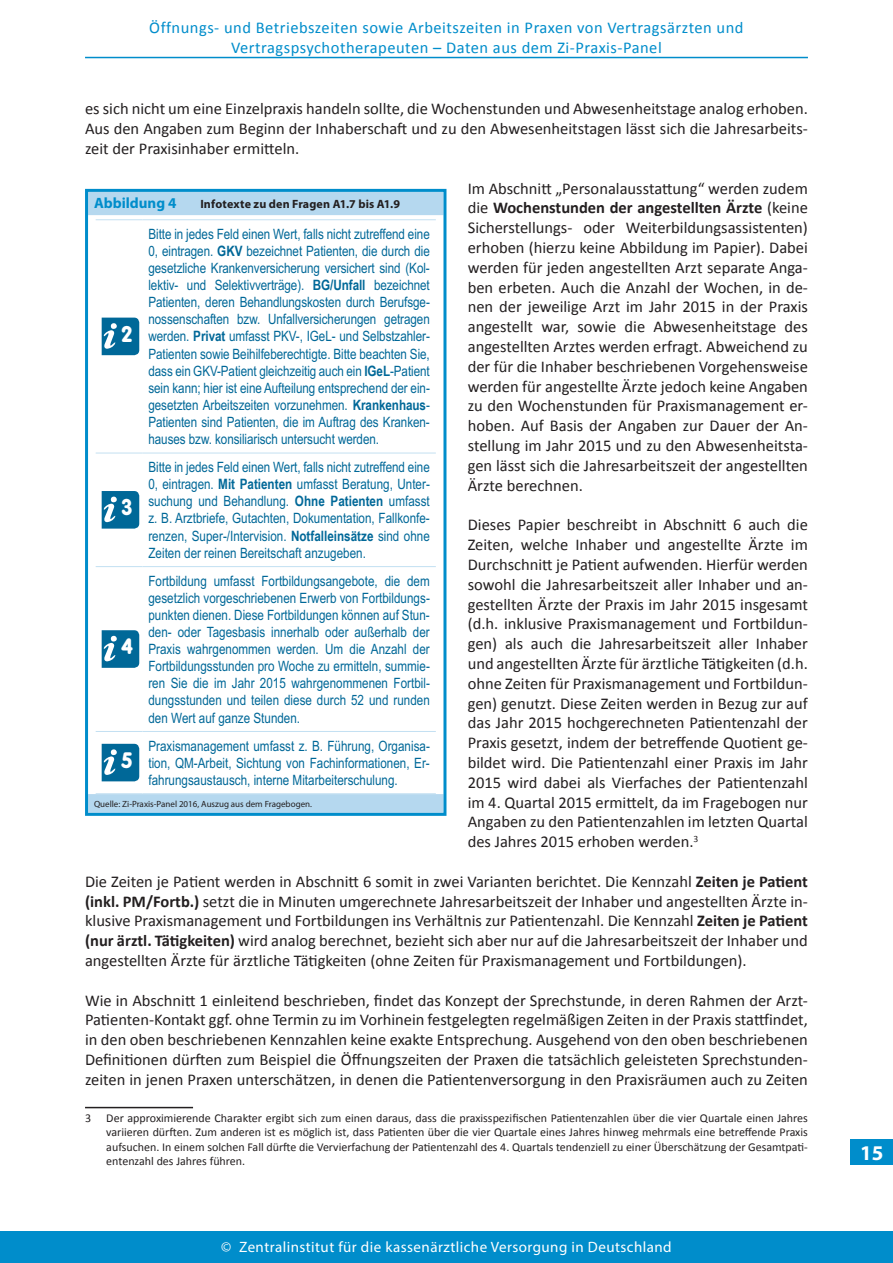
<style>
.page{position:relative;width:893px;height:1263px;background:#fff}
.page>*{position:absolute;margin:0;border:0;box-sizing:border-box;transform-origin:0 0}
.t1{font:700 21px "B Preplay";color:#fff}
.t2{font:700 21px "Myriad Pro";color:#fff}
.t3{font:16.5px/19.8px "Calibri";color:#231f20;text-align:justify}
.t4{font:16.5px/19.8px "Calibri";letter-spacing:.03em;color:#008dcb;text-align:center}
.t5{font:15px "Myriad Pro";letter-spacing:.03em;color:#fff}
.t6{font:700 15px "Myriad Pro";color:#008dcb}
.t7{font:14.25px/17.1px "Arial Narrow";color:#006898;text-align:justify}
.t8{font:12px/14.4px "Calibri";color:#231f20;text-align:justify}
.t9{font:700 12px "Myriad Pro";letter-spacing:.015em;color:#231f20}
.t10{font:9px "Myriad Pro";color:#231f20}
.s1{font-weight:700}
</style>
<div class="page">
<div style="left:0;top:1231px;width:893px;height:32px;background:#008dcb"></div>
<hr style="left:85px;top:57px;width:723px;height:1px;background:#008dcb">
<div style="left:850px;top:1140px;width:43px;height:25px;background:#008dcb"></div>
<hr style="left:85px;top:1107px;width:108px;height:1px;background:#231f20">
<svg style="left:89px;top:193px;width:353px;height:619px"></svg>
<hr style="left:96px;top:219px;width:46px;height:1px;background:#c3e0f2">
<hr style="left:142px;top:219px;width:294px;height:1px;background:#c3e0f2">
<hr style="left:96px;top:453px;width:46px;height:1px;background:#c3e0f2">
<hr style="left:142px;top:453px;width:294px;height:1px;background:#c3e0f2">
<hr style="left:96px;top:566px;width:46px;height:1px;background:#c3e0f2">
<hr style="left:142px;top:566px;width:294px;height:1px;background:#c3e0f2">
<hr style="left:96px;top:731px;width:46px;height:1px;background:#c3e0f2">
<hr style="left:142px;top:731px;width:294px;height:1px;background:#c3e0f2">
<hr style="left:96px;top:793px;width:46px;height:1px;background:#c3e0f2">
<hr style="left:142px;top:793px;width:294px;height:1px;background:#c3e0f2">
<svg style="left:102px;top:318px;width:37px;height:37px"></svg>
<div style="left:121px;top:324px;width:13px;height:26px;background:#006898"></div>
<svg style="left:102px;top:491px;width:37px;height:38px"></svg>
<div style="left:121px;top:498px;width:13px;height:26px;background:#006898"></div>
<svg style="left:102px;top:630px;width:37px;height:38px"></svg>
<div style="left:121px;top:637px;width:13px;height:26px;background:#006898"></div>
<svg style="left:102px;top:744px;width:37px;height:37px"></svg>
<div style="left:121px;top:750px;width:13px;height:26px;background:#006898"></div>
<div style="left:85px;top:189px;width:361px;height:627px;border:3px solid #008dcb"></div>
<p class="t4" style="left:149px;top:17px;width:596px">Öffnungs- und Betriebszeiten sowie Arbeitszeiten in Praxen von Vertragsärzten und<br>Vertragspsychotherapeuten – Daten aus dem Zi-Praxis-Panel</p>
<p class="t3" style="left:85px;top:99px;width:724px">es sich nicht um eine Einzelpraxis handeln sollte, die Wochenstunden und Abwesenheitstage analog erhoben.<br>Aus den Angaben zum Beginn der Inhaberschaft und zu den Abwesenheitstagen lässt sich die Jahresarbeits&shy;zeit der Praxisinhaber ermitteln.</p>
<p class="t3" style="left:468px;top:178px;width:342px">Im Abschnitt „Personalausstattung“ werden zudem die <span class="s1">Wochenstunden der angestellten Ärzte</span> (keine Sicherstellungs- oder Weiterbildungsassistenten) erhoben (hierzu keine Abbildung im Papier). Dabei werden für jeden angestellten Arzt separate Anga&shy;ben erbeten. Auch die Anzahl der Wochen, in de&shy;nen der jeweilige Arzt im Jahr 2015 in der Praxis angestellt war, sowie die Abwesenheitstage des angestellten Arztes werden erfragt. Abweichend zu der für die Inhaber beschriebenen Vorgehensweise werden für angestellte Ärzte jedoch keine Angaben zu den Wochenstunden für Praxismanagement er&shy;hoben. Auf Basis der Angaben zur Dauer der An&shy;stellung im Jahr 2015 und zu den Abwesenheitsta&shy;gen lässt sich die Jahresarbeitszeit der angestellten Ärzte berechnen.</p>
<p class="t3" style="left:468px;top:515px;width:342px">Dieses Papier beschreibt in Abschnitt 6 auch die Zeiten, welche Inhaber und angestellte Ärzte im Durchschnitt je Patient aufwenden. Hierfür werden sowohl die Jahresarbeitszeit aller Inhaber und an&shy;gestellten Ärzte der Praxis im Jahr 2015 insgesamt (d.h. inklusive Praxismanagement und Fortbildun&shy;gen) als auch die Jahresarbeitszeit aller Inhaber und angestellten Ärzte für ärztliche Tätigkeiten (d.h. ohne Zeiten für Praxismanagement und Fortbildun&shy;gen) genutzt. Diese Zeiten werden in Bezug zur auf das Jahr 2015 hochgerechneten Patientenzahl der Praxis gesetzt, indem der betreffende Quotient ge&shy;bildet wird. Die Patientenzahl einer Praxis im Jahr 2015 wird dabei als Vierfaches der Patientenzahl im 4. Quartal 2015 ermittelt, da im Fragebogen nur Angaben zu den Patientenzahlen im letzten Quartal des Jahres 2015 erhoben werden.<sup>3</sup></p>
<p class="t3" style="left:85px;top:871px;width:724px">Die Zeiten je Patient werden in Abschnitt 6 somit in zwei Varianten berichtet. Die Kennzahl <span class="s1">Zeiten je Patient (inkl. PM/Fortb.)</span> setzt die in Minuten umgerechnete Jahresarbeitszeit der Inhaber und angestellten Ärzte in&shy;klusive Praxismanagement und Fortbildungen ins Verhältnis zur Patientenzahl. Die Kennzahl <span class="s1">Zeiten je Patient (nur ärztl. Tätigkeiten)</span> wird analog berechnet, bezieht sich aber nur auf die Jahresarbeitszeit der Inhaber und angestellten Ärzte für ärztliche Tätigkeiten (ohne Zeiten für Praxismanagement und Fortbildungen).</p>
<p class="t3" style="left:85px;top:990px;width:724px">Wie in Abschnitt 1 einleitend beschrieben, findet das Konzept der Sprechstunde, in deren Rahmen der Arzt-Patienten-Kontakt ggf. ohne Termin zu im Vorhinein festgelegten regelmäßigen Zeiten in der Praxis stattfindet, in den oben beschriebenen Kennzahlen keine exakte Entsprechung. Ausgehend von den oben beschriebenen Definitionen dürften zum Beispiel die Öffnungszeiten der Praxen die tatsächlich geleisteten Sprechstunden&shy;zeiten in jenen Praxen unterschätzen, in denen die Patientenversorgung in den Praxisräumen auch zu Zeiten</p>
<p class="t8" style="left:85px;top:1111px;width:8px">3</p>
<p class="t8" style="left:106px;top:1111px;width:703px">Der approximierende Charakter ergibt sich zum einen daraus, dass die praxisspezifischen Patientenzahlen über die vier Quartale einen Jahres variieren dürften. Zum anderen ist es möglich ist, dass Patienten über die vier Quartale eines Jahres hinweg mehrmals eine betreffende Praxis aufsuchen. In einem solchen Fall dürfte die Vervierfachung der Patientenzahl des 4. Quartals tendenziell zu einer Überschätzung der Gesamtpati&shy;entenzahl des Jahres führen.</p>
<p class="t6" style="left:94px;top:194px;width:84px">Abbildung 4</p>
<p class="t9" style="left:200px;top:196px;width:201px">Infotexte zu den Fragen A1.7 bis A1.9</p>
<p class="t7" style="left:148px;top:225px;width:283px">Bitte in jedes Feld einen Wert, falls nicht zutreffend eine 0, eintragen. <span class="s1">GKV</span> bezeichnet Patienten, die durch die gesetzliche Krankenversicherung versichert sind (Kol&shy;lektiv- und Selektivverträge). <span class="s1">BG/Unfall</span> bezeichnet Patienten, deren Behandlungskosten durch Berufsge&shy;nossenschaften bzw. Unfallversicherungen getragen werden. <span class="s1">Privat</span> umfasst PKV-, IGeL- und Selbstzahler-Patienten sowie Beihilfeberechtigte. Bitte beachten Sie, dass ein GKV-Patient gleichzeitig auch ein <span class="s1">IGeL</span>-Patient sein kann; hier ist eine Aufteilung entsprechend der ein&shy;gesetzten Arbeitszeiten vorzunehmen. <span class="s1">Krankenhaus</span>-Patienten sind Patienten, die im Auftrag des Kranken&shy;hauses bzw. konsiliarisch untersucht werden.</p>
<p class="t1" style="left:121px;top:321px;width:13px">2</p>
<p class="t7" style="left:148px;top:458px;width:283px">Bitte in jedes Feld einen Wert, falls nicht zutreffend eine 0, eintragen. <span class="s1">Mit Patienten</span> umfasst Beratung, Unter&shy;suchung und Behandlung. <span class="s1">Ohne Patienten</span> umfasst z. B. Arztbriefe, Gutachten, Dokumentation, Fallkonfe&shy;renzen, Super-/Intervision. <span class="s1">Notfalleinsätze</span> sind ohne Zeiten der reinen Bereitschaft anzugeben.</p>
<p class="t1" style="left:122px;top:494px;width:13px">3</p>
<p class="t7" style="left:148px;top:572px;width:283px">Fortbildung umfasst Fortbildungsangebote, die dem gesetzlich vorgeschriebenen Erwerb von Fortbildungs&shy;punkten dienen. Diese Fortbildungen können auf Stun&shy;den- oder Tagesbasis innerhalb oder außerhalb der Praxis wahrgenommen werden. Um die Anzahl der Fortbildungsstunden pro Woche zu ermitteln, summie&shy;ren Sie die im Jahr 2015 wahrgenommenen Fortbil&shy;dungsstunden und teilen diese durch 52 und runden den Wert auf ganze Stunden.</p>
<p class="t1" style="left:121px;top:634px;width:14px">4</p>
<p class="t1" style="left:121px;top:747px;width:13px">5</p>
<p class="t7" style="left:148px;top:737px;width:283px">Praxismanagement umfasst z. B. Führung, Organisa&shy;tion, QM-Arbeit, Sichtung von Fachinformationen, Er&shy;fahrungsaustausch, interne Mitarbeiterschulung.</p>
<p class="t10" style="left:94px;top:798px;width:220px">Quelle: Zi-Praxis-Panel 2016, Auszug aus dem Fragebogen.</p>
<p class="t5" style="left:221px;top:1238px;width:452px">© Zentralinstitut für die kassenärztliche Versorgung in Deutschland</p>
<p class="t2" style="left:860px;top:1139px;width:25px">15</p>
</div>
